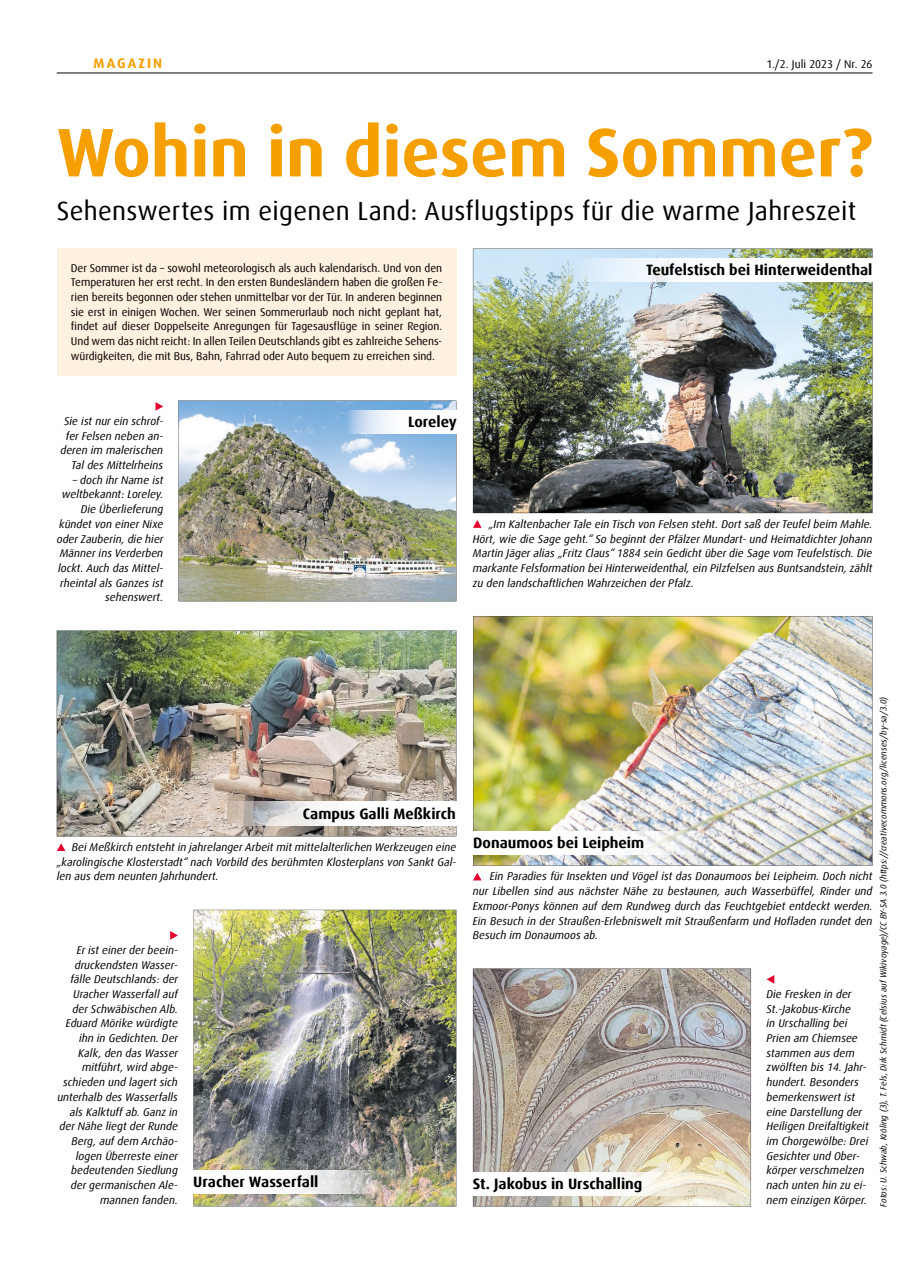
<style>
.page{position:relative;width:908px;height:1276px;background:#fff}
.page>*{position:absolute;margin:0;border:0;box-sizing:border-box;transform-origin:0 0}
.t1{font:700 68.75px "Dax Offc Pro";letter-spacing:-.005em;color:#f5a000}
.t2{font:26.25px "Dax Offc Pro";letter-spacing:.01em;color:#000}
.t3{font:700 15px "Dax Offc Pro";color:#000}
.t4{font:700 13.75px "Dax Offc Pro";letter-spacing:.15em;color:#f5a000}
.t5{font:italic 11.25px/14.8px "Dax Offc Pro";color:#000;text-align:right}
.t6{font:11.25px/14.8px "Dax Offc Pro";letter-spacing:-.005em;color:#000;text-align:justify}
.t7{font:italic 8.75px "Dax Offc Pro";letter-spacing:-.01em;color:#000}
</style>
<div class="page">
<hr style="left:57px;top:73px;width:815px;height:1px;background:#000">
<img style="left:57px;top:630px;width:399px;height:206px">
<img style="left:472px;top:249px;width:400px;height:264px">
<img style="left:178px;top:400px;width:278px;height:201px">
<img style="left:473px;top:616px;width:399px;height:249px">
<img style="left:472px;top:968px;width:278px;height:238px">
<svg style="left:766px;top:975px;width:8px;height:8px"></svg>
<svg style="left:170px;top:931px;width:8px;height:8px"></svg>
<svg style="left:155px;top:402px;width:8px;height:9px"></svg>
<div style="left:57px;top:249px;width:399px;height:127px;background:#fff1df"></div>
<img style="left:346px;top:411px;width:110px;height:23px">
<img style="left:225px;top:802px;width:231px;height:23px">
<img style="left:573px;top:259px;width:298px;height:23px">
<svg style="left:871px;top:259px;width:1px;height:23px"></svg>
<img style="left:474px;top:1172px;width:220px;height:23px">
<svg style="left:472px;top:1172px;width:2px;height:23px"></svg>
<img style="left:474px;top:831px;width:237px;height:23px">
<svg style="left:473px;top:831px;width:1px;height:23px"></svg>
<img style="left:193px;top:910px;width:263px;height:296px">
<svg style="left:473px;top:872px;width:8px;height:8px"></svg>
<svg style="left:473px;top:520px;width:8px;height:8px"></svg>
<img style="left:194px;top:1170px;width:190px;height:23px">
<svg style="left:193px;top:1170px;width:1px;height:23px"></svg>
<svg style="left:57px;top:843px;width:8px;height:8px"></svg>
<p class="t4" style="left:94px;top:54px;width:70px">MAGAZIN</p>
<p class="t6" style="left:766px;top:56px;width:107px">1./2. Juli 2023 / Nr. 26</p>
<h1 class="t1" style="left:57px;top:108px;width:817px">Wohin in diesem Sommer?</h1>
<h2 class="t2" style="left:57px;top:194px;width:800px">Sehenswertes im eigenen Land: Ausflugstipps für die warme Jahreszeit</h2>
<p class="t6" style="left:71px;top:260px;width:372px">Der Sommer ist da – sowohl meteorologisch als auch kalendarisch. Und von den Temperaturen her erst recht. In den ersten Bundesländern haben die großen Fe&shy;rien bereits begonnen oder stehen unmittelbar vor der Tür. In anderen beginnen sie erst in einigen Wochen. Wer seinen Sommerurlaub noch nicht geplant hat, findet auf dieser Doppelseite Anregungen für Tagesausflüge in seiner Region.<br>Und wem das nicht reicht: In allen Teilen Deutschlands gibt es zahlreiche Sehens&shy;würdigkeiten, die mit Bus, Bahn, Fahrrad oder Auto bequem zu erreichen sind.</p>
<h3 class="t3" style="left:645px;top:260px;width:228px">Teufelstisch bei Hinterweidenthal</h3>
<p class="t5" style="left:60px;top:414px;width:104px">Sie ist nur ein schrof&shy;fer Felsen neben an&shy;deren im malerischen<br>Tal des Mittelrheins</p>
<p class="t5" style="left:57px;top:472px;width:108px">– doch ihr Name ist weltbekannt: Loreley.<br>Die Überlieferung kündet von einer Nixe oder Zauberin, die hier<br>Männer ins Verderben lockt. Auch das Mittel&shy;rheintal als Ganzes ist sehenswert.</p>
<h3 class="t3" style="left:408px;top:412px;width:50px">Loreley</h3>
<p class="t5" style="left:472px;top:516px;width:401px;text-align:justify;text-indent:16px">„Im Kaltenbacher Tale ein Tisch von Felsen steht. Dort saß der Teufel beim Mahle.<br>Hört, wie die Sage geht.“ So beginnt der Pfälzer Mundart- und Heimatdichter Johann Martin Jäger alias „Fritz Claus“ 1884 sein Gedicht über die Sage vom Teufelstisch. Die markante Felsformation bei Hinterweidenthal, ein Pilzfelsen aus Buntsandstein, zählt zu den landschaftlichen Wahrzeichen der Pfalz.</p>
<h3 class="t3" style="left:303px;top:803px;width:154px">Campus Galli Meßkirch</h3>
<p class="t5" style="left:57px;top:840px;width:401px;text-align:justify;text-indent:15px">Bei Meßkirch entsteht in jahrelanger Arbeit mit mittelalterlichen Werkzeugen eine „karolingische Klosterstadt“ nach Vorbild des berühmten Klosterplans von Sankt Gal&shy;len aus dem neunten Jahrhundert.</p>
<p class="t5" style="left:57px;top:942px;width:122px">Er ist einer der beein&shy;druckendsten Wasser&shy;fälle Deutschlands: der<br>Uracher Wasserfall auf der Schwäbischen Alb.<br>Eduard Mörike würdigte ihn in Gedichten. Der<br>Kalk, den das Wasser mitführt, wird abge&shy;schieden und lagert sich unterhalb des Wasserfalls als Kalktuff ab. Ganz in der Nähe liegt der Runde<br>Berg, auf dem Archäo&shy;logen Überreste einer bedeutenden Siedlung der germanischen Ale&shy;mannen fanden.</p>
<h3 class="t3" style="left:193px;top:1172px;width:127px">Uracher Wasserfall</h3>
<p class="t7" style="left:877px;top:1206px;width:512px;rotate:-90deg">Fotos: U. Schwab, Kröling (3), T. Fels, Dirk Schmidt (Celsius auf Wikivoyage)/CC BY-SA 3.0 (https://creativecommons.org/licenses/by-sa/3.0)</p>
<h3 class="t3" style="left:473px;top:833px;width:172px">Donaumoos bei Leipheim</h3>
<p class="t5" style="left:472px;top:869px;width:401px;text-align:justify;text-indent:17px">Ein Paradies für Insekten und Vögel ist das Donaumoos bei Leipheim. Doch nicht nur Libellen sind aus nächster Nähe zu bestaunen, auch Wasserbüffel, Rinder und Exmoor-Ponys können auf dem Rundweg durch das Feuchtgebiet entdeckt werden.<br>Ein Besuch in der Straußen-Erlebniswelt mit Straußenfarm und Hofladen rundet den Besuch im Donaumoos ab.</p>
<p class="t5" style="left:766px;top:986px;width:103px;text-align:left">Die Fresken in der<br>St.-Jakobus-Kirche<br>in Urschalling bei<br>Prien am Chiemsee stammen aus dem zwölften bis 14. Jahr&shy;hundert. Besonders bemerkenswert ist eine Darstellung der<br>Heiligen Dreifaltigkeit im Chorgewölbe: Drei<br>Gesichter und Ober&shy;körper verschmelzen nach unten hin zu ei&shy;nem einzigen Körper.</p>
<h3 class="t3" style="left:472px;top:1173px;width:171px">St. Jakobus in Urschalling</h3>
</div>
